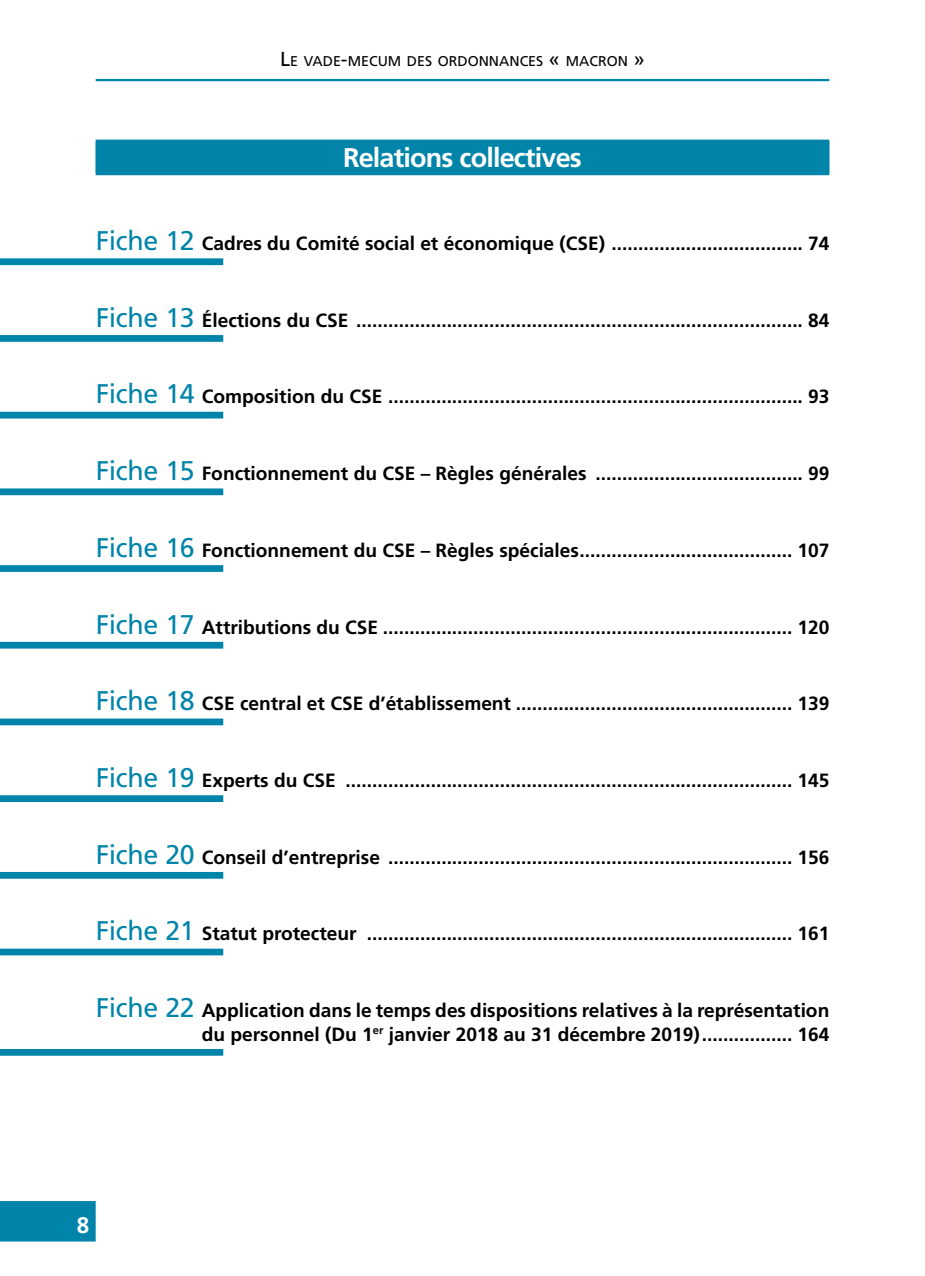
<style>
.page{position:relative;width:925px;height:1276px;background:#fff}
.page>*{position:absolute;margin:0;border:0;box-sizing:border-box;transform-origin:0 0}
.C-Sommaire_Parties{font:700 27px "Frutiger LT Std";letter-spacing:-.03em;color:#fff}
.t1{font:700 22.5px "Frutiger LT Std";color:#fff}
.D-Sommaire_Chapitre{font:700 19.12px/23.6px "Frutiger LT Std";color:#000;text-align:right}
.t2{font:14.17px "Frutiger LT Std";color:#000}
.s1{font-size:20.25px}
.s2{font-weight:400;font-size:27px;color:#0084a9}
</style>
<div class="page">
<hr style="left:96px;top:79px;width:733px;height:2px;background:#0084a9">
<div style="left:0;top:1201px;width:96px;height:40px;background:#0084a9"></div>
<div style="left:96px;top:140px;width:733px;height:33px;background:#0084a9"></div>
<div style="left:96px;top:141px;width:733px;height:34px;background:#0084a9"></div>
<div style="left:0;top:258px;width:223px;height:7px;background:#0084a9"></div>
<div style="left:0;top:335px;width:223px;height:7px;background:#0084a9"></div>
<div style="left:0;top:412px;width:223px;height:6px;background:#0084a9"></div>
<div style="left:0;top:488px;width:223px;height:7px;background:#0084a9"></div>
<div style="left:0;top:565px;width:223px;height:7px;background:#0084a9"></div>
<div style="left:0;top:642px;width:223px;height:6px;background:#0084a9"></div>
<div style="left:0;top:718px;width:223px;height:7px;background:#0084a9"></div>
<div style="left:0;top:795px;width:223px;height:7px;background:#0084a9"></div>
<div style="left:0;top:872px;width:223px;height:6px;background:#0084a9"></div>
<div style="left:0;top:948px;width:223px;height:7px;background:#0084a9"></div>
<div style="left:0;top:1049px;width:223px;height:6px;background:#0084a9"></div>
<p class="t2" style="left:280px;top:53px;width:366px"><span class="s1">L</span>E VADE<span class="s1">-</span>MECUM DES ORDONNANCES <span class="s1">«</span> MACRON <span class="s1">»</span></p>
<p class="C-Sommaire_Parties" style="left:343px;top:142px;width:240px">Relations collectives</p>
<p class="D-Sommaire_Chapitre" style="left:96px;top:232px;width:735px"><span class="s2">Fiche 12</span> Cadres du Comité social et économique (CSE) .................................... 74</p>
<p class="D-Sommaire_Chapitre" style="left:96px;top:308px;width:735px"><span class="s2">Fiche 13</span> Élections du CSE .................................................................................... 84</p>
<p class="D-Sommaire_Chapitre" style="left:96px;top:385px;width:735px"><span class="s2">Fiche 14</span> Composition du CSE .............................................................................. 93</p>
<p class="D-Sommaire_Chapitre" style="left:96px;top:462px;width:735px"><span class="s2">Fiche 15</span> Fonctionnement du CSE – Règles générales ....................................... 99</p>
<p class="D-Sommaire_Chapitre" style="left:96px;top:538px;width:735px"><span class="s2">Fiche 16</span> Fonctionnement du CSE – Règles spéciales........................................ 107</p>
<p class="D-Sommaire_Chapitre" style="left:96px;top:615px;width:735px"><span class="s2">Fiche 17</span> Attributions du CSE ............................................................................. 120</p>
<p class="D-Sommaire_Chapitre" style="left:96px;top:692px;width:735px"><span class="s2">Fiche 18</span> CSE central et CSE d’établissement .................................................... 139</p>
<p class="D-Sommaire_Chapitre" style="left:96px;top:768px;width:735px"><span class="s2">Fiche 19</span> Experts du CSE .................................................................................... 145</p>
<p class="D-Sommaire_Chapitre" style="left:96px;top:845px;width:735px"><span class="s2">Fiche 20</span> Conseil d’entreprise ............................................................................ 156</p>
<p class="D-Sommaire_Chapitre" style="left:96px;top:922px;width:735px"><span class="s2">Fiche 21</span> Statut protecteur ................................................................................ 161</p>
<p class="D-Sommaire_Chapitre" style="left:96px;top:998px;width:735px"><span class="s2">Fiche 22</span> Application dans le temps des dispositions relatives à la représentation du personnel (Du 1<sup>er</sup> janvier 2018 au 31 décembre 2019)................. 164</p>
<p class="t1" style="left:77px;top:1212px;width:14px">8</p>
</div>
